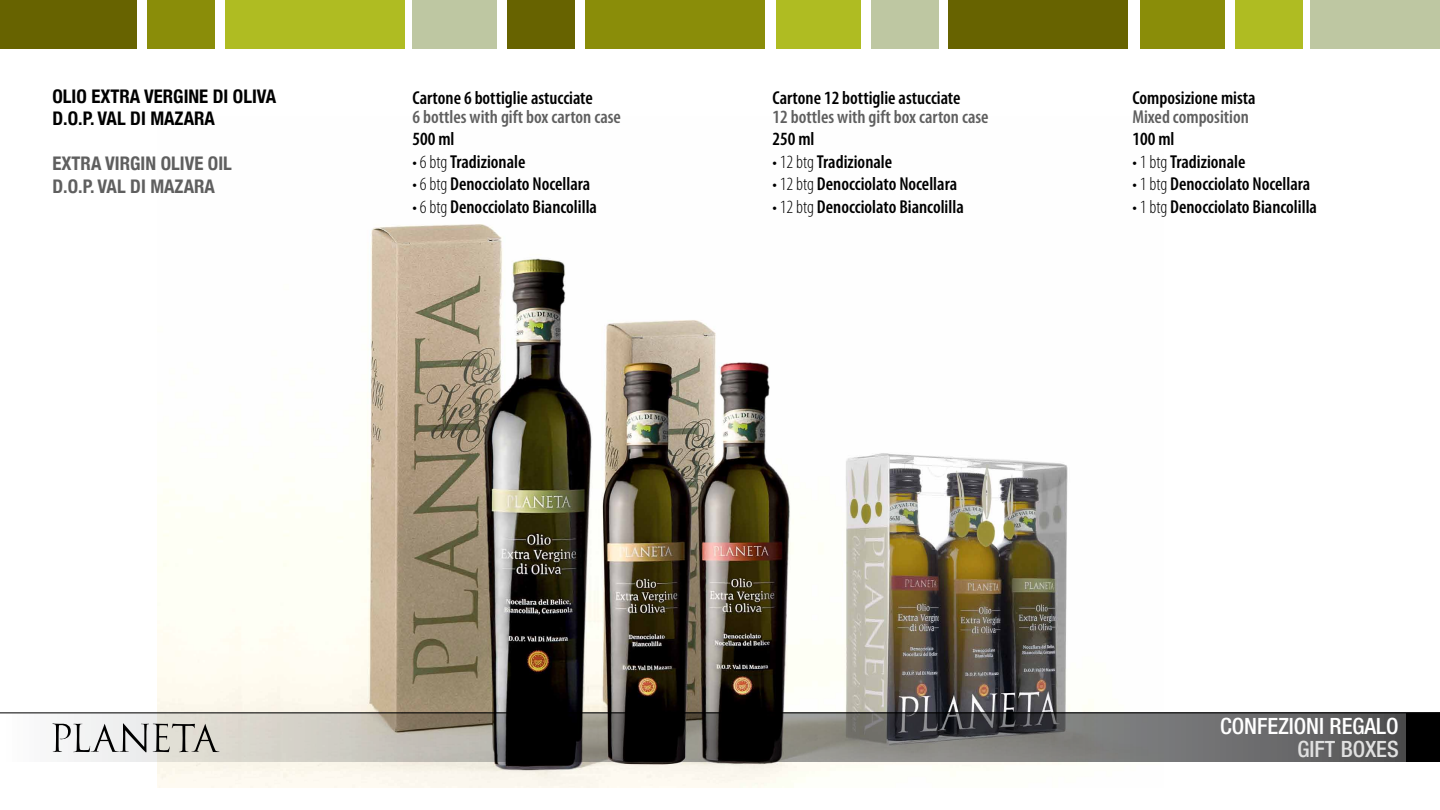
<style>
.page{position:relative;width:1440px;height:810px;background:#fff}
.page>*{position:absolute;margin:0;border:0;box-sizing:border-box;transform-origin:0 0}
.t1{font:500 condensed 22.5px "Helvetica Neue";color:#fff}
.t2{font:500 condensed 22.5px "Helvetica Neue";color:#e0e0e0}
.t3{font:600 condensed 18.75px "Myriad Pro";color:#000}
.t4{font:600 condensed 18.75px "Myriad Pro";color:#5f5f5f}
.t5{font:700 condensed 18.75px/22.5px "Helvetica Neue";color:#000}
.t6{font:700 condensed 18.75px/22.5px "Helvetica Neue";color:#5f5f5f}
.s1{font-weight:300}
</style>
<div class="page">
<img style="left:158px;top:224px;width:934px;height:563px">
<div style="left:412px;top:0;width:85px;height:48px;background:#bec7a2"></div>
<div style="left:507px;top:0;width:68px;height:48px;background:#676300"></div>
<div style="left:585px;top:0;width:180px;height:48px;background:#8a8d09"></div>
<div style="left:776px;top:0;width:85px;height:48px;background:#afbc22"></div>
<div style="left:871px;top:0;width:68px;height:48px;background:#bec7a2"></div>
<div style="left:948px;top:0;width:180px;height:48px;background:#676300"></div>
<div style="left:1140px;top:0;width:84px;height:48px;background:#8a8d09"></div>
<div style="left:1235px;top:0;width:67px;height:48px;background:#afbc22"></div>
<div style="left:1311px;top:0;width:129px;height:48px;background:#bec7a2"></div>
<div style="left:0;top:0;width:137px;height:48px;background:#676300"></div>
<div style="left:147px;top:0;width:68px;height:48px;background:#8a8d09"></div>
<div style="left:225px;top:0;width:180px;height:48px;background:#afbc22"></div>
<hr style="left:0;top:712px;width:1440px;height:1px;background:#000">
<svg style="left:0;top:713px;width:1406px;height:49px;background:#7e7d7a"></svg>
<div style="left:1406px;top:713px;width:34px;height:49px;background:#000"></div>
<p class="t5" style="left:52px;top:85px;width:225px">OLIO EXTRA VERGINE DI OLIVA<br>D.O.P. VAL DI MAZARA</p>
<p class="t6" style="left:52px;top:152px;width:181px">EXTRA VIRGIN OLIVE OIL<br>D.O.P. VAL DI MAZARA</p>
<p class="t3" style="left:412px;top:86px;width:182px">Cartone 6 bottiglie astucciate</p>
<p class="t4" style="left:412px;top:105px;width:210px">6 bottles with gift box carton case</p>
<p class="t3" style="left:412px;top:128px;width:44px">500 ml</p>
<p class="t3" style="left:412px;top:150px;width:114px"><span class="s1">• 6 btg</span> Tradizionale</p>
<p class="t3" style="left:412px;top:173px;width:179px"><span class="s1">• 6 btg</span> Denocciolato Nocellara</p>
<p class="t3" style="left:412px;top:195px;width:186px"><span class="s1">• 6 btg</span> Denocciolato Biancolilla</p>
<p class="t3" style="left:772px;top:86px;width:190px">Cartone 12 bottiglie astucciate</p>
<p class="t4" style="left:772px;top:105px;width:218px">12 bottles with gift box carton case</p>
<p class="t3" style="left:772px;top:128px;width:44px">250 ml</p>
<p class="t3" style="left:772px;top:150px;width:121px"><span class="s1">• 12 btg</span> Tradizionale</p>
<p class="t3" style="left:772px;top:173px;width:186px"><span class="s1">• 12 btg</span> Denocciolato Nocellara</p>
<p class="t3" style="left:772px;top:195px;width:193px"><span class="s1">• 12 btg</span> Denocciolato Biancolilla</p>
<p class="t3" style="left:1132px;top:86px;width:125px">Composizione mista</p>
<p class="t4" style="left:1132px;top:105px;width:118px">Mixed composition</p>
<p class="t3" style="left:1132px;top:128px;width:44px">100 ml</p>
<p class="t3" style="left:1132px;top:150px;width:114px"><span class="s1">• 1 btg</span> Tradizionale</p>
<p class="t3" style="left:1132px;top:173px;width:179px"><span class="s1">• 1 btg</span> Denocciolato Nocellara</p>
<p class="t3" style="left:1132px;top:195px;width:186px"><span class="s1">• 1 btg</span> Denocciolato Biancolilla</p>
<p class="t1" style="left:1220px;top:713px;width:178px">CONFEZIONI REGALO</p>
<p class="t2" style="left:1298px;top:735px;width:101px">GIFT BOXES</p>
</div>
